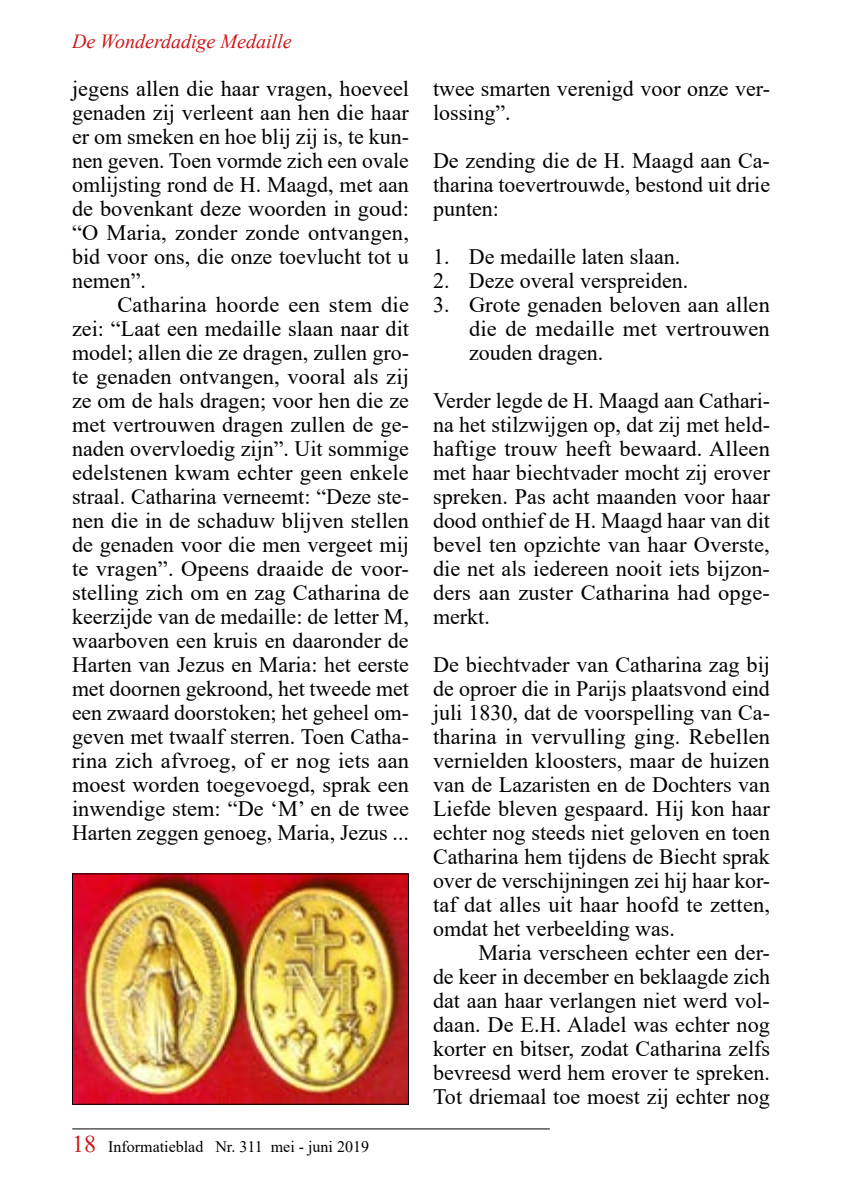
<style>
.page{position:relative;width:842px;height:1191px;background:#fff}
.page>*{position:absolute;margin:0;border:0;box-sizing:border-box;transform-origin:0 0}
.t1{font:22px/24px "Times New Roman";color:#000;text-align:justify}
.t2{font:italic 20px "Times New Roman";color:#cd171a}
.t3{font:16px "Times New Roman";color:#000}
.s1{font-size:24px;color:#cd171a}
</style>
<div class="page">
<hr style="left:72px;top:1128px;width:478px;height:1px;background:#000">
<img style="left:74px;top:875px;width:333px;height:227px">
<div style="left:72px;top:873px;width:337px;height:231px;border:1px solid #000"></div>
<p class="t2" style="left:72px;top:27px;width:221px">De Wonderdadige Medaille</p>
<p class="t1" style="left:72px;top:76px;width:339px">jegens allen die haar vragen, hoeveel genaden zij verleent aan hen die haar er om smeken en hoe blij zij is, te kun&shy;nen geven. Toen vormde zich een ovale omlijsting rond de H. Maagd, met aan de bovenkant deze woorden in goud: “O Maria, zonder zonde ontvangen, bid voor ons, die onze toevlucht tot u nemen”.</p>
<p class="t1" style="left:72px;top:292px;width:339px;text-indent:45px">Catharina hoorde een stem die zei: “Laat een medaille slaan naar dit model; allen die ze dragen, zullen gro&shy;te genaden ontvangen, vooral als zij ze om de hals dragen; voor hen die ze met vertrouwen dragen zullen de ge&shy;naden overvloedig zijn”. Uit sommige edelstenen kwam echter geen enkele straal. Catharina verneemt: “Deze ste&shy;nen die in de schaduw blijven stellen de genaden voor die men vergeet mij te vragen”. Opeens draaide de voor&shy;stelling zich om en zag Catharina de keerzijde van de medaille: de letter M, waarboven een kruis en daaronder de Harten van Jezus en Maria: het eerste met doornen gekroond, het tweede met een zwaard doorstoken; het geheel om&shy;geven met twaalf sterren. Toen Catha&shy;rina zich afvroeg, of er nog iets aan moest worden toegevoegd, sprak een inwendige stem: “De ‘M’ en de twee Harten zeggen genoeg, Maria, Jezus ...</p>
<p class="t3" style="left:72px;top:1134px;width:298px"><span class="s1">18</span> Informatieblad Nr. 311 mei - juni 2019</p>
<p class="t1" style="left:433px;top:76px;width:338px">twee smarten verenigd voor onze ver&shy;lossing”.</p>
<p class="t1" style="left:433px;top:148px;width:339px">De zending die de H. Maagd aan Ca&shy;tharina toevertrouwde, bestond uit drie punten:</p>
<p class="t1" style="left:433px;top:244px;width:249px">1. De medaille laten slaan.</p>
<p class="t1" style="left:433px;top:268px;width:257px">2. Deze overal verspreiden.</p>
<p class="t1" style="left:469px;top:292px;width:302px;text-indent:-36px">3. Grote genaden beloven aan allen die de medaille met vertrouwen zouden dragen.</p>
<p class="t1" style="left:433px;top:388px;width:339px">Verder legde de H. Maagd aan Cathari&shy;na het stilzwijgen op, dat zij met held&shy;haftige trouw heeft bewaard. Alleen met haar biechtvader mocht zij erover spreken. Pas acht maanden voor haar dood onthief de H. Maagd haar van dit bevel ten opzichte van haar Overste, die net als iedereen nooit iets bijzon&shy;ders aan zuster Catharina had opge&shy;merkt.</p>
<p class="t1" style="left:433px;top:652px;width:339px">De biechtvader van Catharina zag bij de oproer die in Parijs plaatsvond eind juli 1830, dat de voorspelling van Ca&shy;tharina in vervulling ging. Rebellen vernielden kloosters, maar de huizen van de Lazaristen en de Dochters van Liefde bleven gespaard. Hij kon haar echter nog steeds niet geloven en toen Catharina hem tijdens de Biecht sprak over de verschijningen zei hij haar kor&shy;taf dat alles uit haar hoofd te zetten, omdat het verbeelding was.</p>
<p class="t1" style="left:433px;top:940px;width:339px;text-indent:45px">Maria verscheen echter een der&shy;de keer in december en beklaagde zich dat aan haar verlangen niet werd vol&shy;daan. De E.H. Aladel was echter nog korter en bitser, zodat Catharina zelfs bevreesd werd hem erover te spreken.<br>Tot driemaal toe moest zij echter nog</p>
</div>
